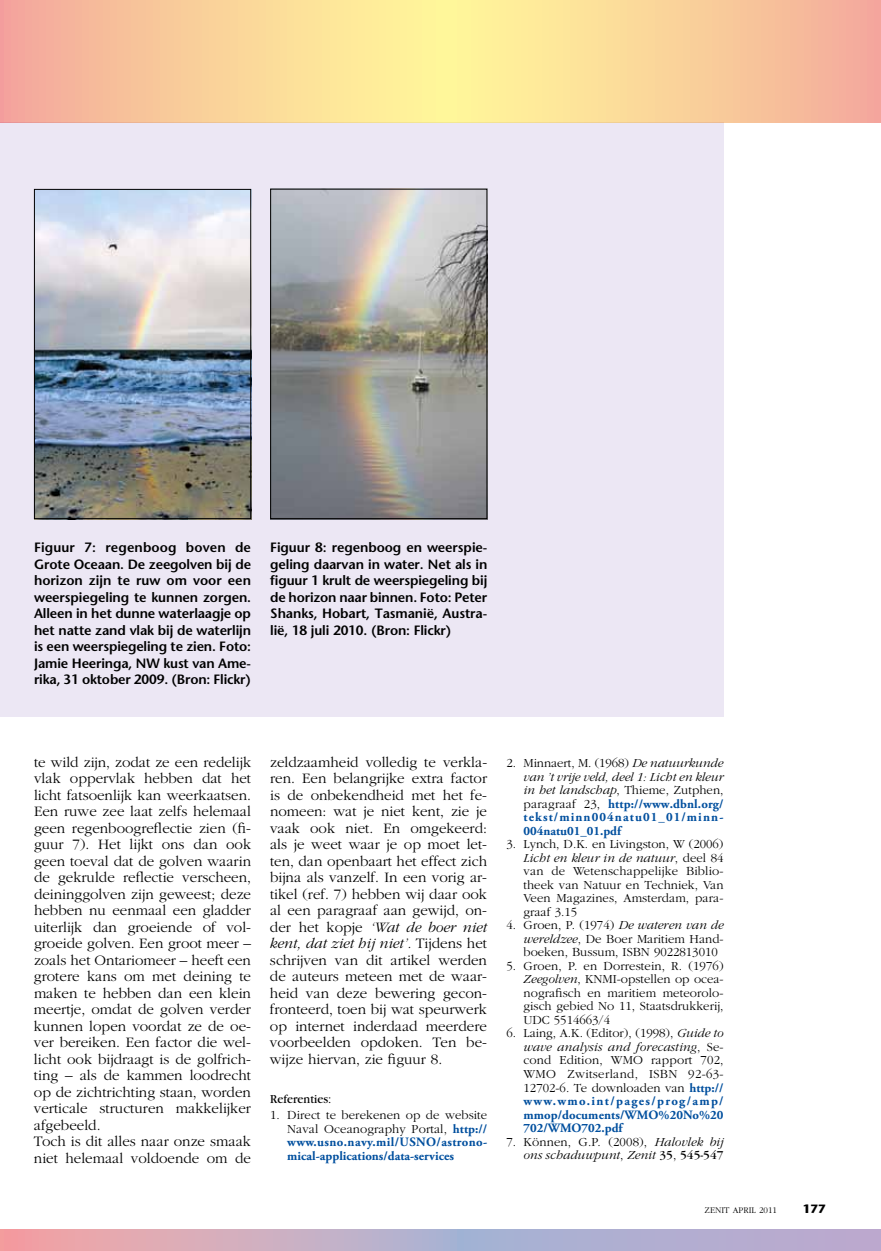
<style>
.page{position:relative;width:881px;height:1251px;background:#fff}
.page>*{position:absolute;margin:0;border:0;box-sizing:border-box;transform-origin:0 0}
.t1{font:300 15px/16.5px "Garamond";color:#000}
.t2{font:600 13.5px/16.5px "Stone Sans";letter-spacing:-.01em;color:#000;text-align:justify}
.t3{font:300 12.75px/13.5px "Garamond";letter-spacing:.005em;color:#000;text-align:justify}
.t4{font:700 12.75px/13.5px "Adobe Garamond Pro";letter-spacing:.01em;color:#004f9e;text-align:justify}
.t5{font:italic 300 12.75px/13.5px "Garamond";color:#000;text-align:justify}
.t6{font:12.75px "Garamond";color:#000;scale:.95 1}
.t7{font:700 12px "Stone Sans";color:#000}
.t8{font:300 9px "Garamond";color:#000}
.s1{font-style:italic}
.s2{font-family:"Adobe Garamond Pro";font-weight:700;color:#004f9e}
.s3{font-style:normal}
.s4{font-family:"Garamond";font-weight:300;color:#000}
.s5{font-weight:400;font-style:normal}
</style>
<div class="page">
<div style="left:0;top:123px;width:723px;height:594px;background:#ece7f4"></div>
<svg style="left:0;top:1229px;width:880px;height:21px"></svg>
<img style="left:272px;top:191px;width:213px;height:326px">
<div style="left:270px;top:189px;width:217px;height:330px;border:1px solid #000"></div>
<svg style="left:0;top:0;width:880px;height:123px"></svg>
<img style="left:36px;top:191px;width:213px;height:326px">
<div style="left:34px;top:189px;width:217px;height:330px;border:1px solid #000"></div>
<p class="t2" style="left:34px;top:539px;width:218px">Figuur 7: regenboog boven de Grote Oceaan. De zeegolven bij de horizon zijn te ruw om voor een weerspiegeling te kunnen zorgen.<br>Alleen in het dunne waterlaagje op het natte zand vlak bij de waterlijn is een weerspiegeling te zien. Foto:<br>Jamie Heeringa, NW kust van Ame&shy;rika, 31 oktober 2009. (Bron: Flickr)</p>
<p class="t2" style="left:270px;top:539px;width:218px">Figuur 8: regenboog en weerspie&shy;geling daarvan in water. Net als in figuur 1 krult de weerspiegeling bij de horizon naar binnen. Foto: Peter Shanks, Hobart, Tasmanië, Austra&shy;lië, 18 juli 2010. (Bron: Flickr)</p>
<p class="t1" style="left:34px;top:753px;width:219px">te wild zijn, zodat ze een redelijk vlak oppervlak hebben dat het licht fatsoenlijk kan weerkaatsen.<br>Een ruwe zee laat zelfs helemaal geen regenboogreflectie zien (fi&shy;guur 7). Het lijkt ons dan ook geen toeval dat de golven waarin de gekrulde reflectie verscheen, deininggolven zijn geweest; deze hebben nu eenmaal een gladder uiterlijk dan groeiende of vol&shy;groeide golven. Een groot meer – zoals het Ontariomeer – heeft een grotere kans om met deining te maken te hebben dan een klein meertje, omdat de golven verder kunnen lopen voordat ze de oe&shy;ver bereiken. Een factor die wel&shy;licht ook bijdraagt is de golfrich&shy;ting – als de kammen loodrecht op de zichtrichting staan, worden verticale structuren makkelijker afgebeeld.<br>Toch is dit alles naar onze smaak niet helemaal voldoende om de</p>
<p class="t1" style="left:270px;top:753px;width:219px;text-align:justify">zeldzaamheid volledig te verkla&shy;ren. Een belangrijke extra factor is de onbekendheid met het fe&shy;nomeen: wat je niet kent, zie je vaak ook niet. En omgekeerd: als je weet waar je op moet let&shy;ten, dan openbaart het effect zich bijna als vanzelf. In een vorig ar&shy;tikel (ref. 7) hebben wij daar ook al een paragraaf aan gewijd, on&shy;der het kopje <span class="s1">‘Wat de boer niet kent, dat ziet hij niet’.</span> Tijdens het schrijven van dit artikel werden de auteurs meteen met de waar&shy;heid van deze bewering gecon&shy;fronteerd, toen bij wat speurwerk op internet inderdaad meerdere voorbeelden opdoken. Ten be&shy;wijze hiervan, zie figuur 8.</p>
<p class="t6" style="left:270px;top:1091px;width:66px">Referenties:</p>
<p class="t3" style="left:270px;top:1108px;width:218px;text-align:right">1. Direct te berekenen op de website<br>Naval Oceanography P ortal, <span class="s2">http://</span></p>
<p class="t4" style="left:287px;top:1135px;width:201px">www.usno.navy.mil/USNO/astrono&shy;mical-applications/data-services</p>
<p class="t5" style="left:523px;top:756px;width:201px;text-indent:-17px"><span class="s3">2. Minnaert, M. (1968)</span> De natuurkunde van ’t vrije veld, deel 1: Licht en kleur in het landschap<span class="s3">, Thieme, Zutphen,</span></p>
<p class="t4" style="left:523px;top:797px;width:201px"><span class="s4">paragraaf 23,</span> http://www.dbnl.org/ tekst/minn004natu01_01/minn-004natu01_01.pdf</p>
<p class="t3" style="left:523px;top:837px;width:201px;text-indent:-17px">3. Lynch, D.K. en Livingston, W (2006)<br><span class="s1">Licht en kleur in de natuur</span>, deel 84 van de Wetenschappelijke Biblio&shy;theek van Natuur en Techniek, Van Veen Magazines, Amsterdam, para&shy;graaf 3.15</p>
<p class="t3" style="left:523px;top:918px;width:201px;text-indent:-17px">4. Groen, P. (1974) <span class="s1">De wateren van de wereldzee</span>, De Boer Maritiem Hand&shy;boeken, Bussum, ISBN 9022813010</p>
<p class="t3" style="left:523px;top:959px;width:201px;text-indent:-17px">5. Groen, P. en Dorrestein, R. (1976)<br><span class="s1">Zeegolven</span>, KNMI-opstellen op ocea&shy;nografisch en maritiem meteorolo&shy;gisch gebied No 11, Staatsdrukkerij, UDC 5514663/4</p>
<p class="t3" style="left:523px;top:1026px;width:201px;text-indent:-17px">6. Laing, A.K. (Editor), (1998), <span class="s1">Guide to wave analysis and forecasting</span>, Se&shy;cond Edition, WMO rapport 702, WMO Zwitserland, ISBN 92-63- 12702-6. Te downloaden van <span class="s2">http://</span></p>
<p class="t4" style="left:523px;top:1094px;width:201px">www.wmo.int/pages/prog/amp/ mmop/documents/WMO%20No%20<br>702/WMO702.pdf</p>
<p class="t5" style="left:506px;top:1134px;width:218px;text-align:right"><span class="s3">7. Können, G.P. (2008),</span> Halovlek bij ons schaduwpunt<span class="s3">,</span> Zenit <span class="s5">35</span><span class="s3">,</span> <span class="s5">545-547</span></p>
<p class="t8" style="left:704px;top:1204px;width:74px">ZENIT april 2011</p>
<p class="t7" style="left:802px;top:1200px;width:24px">177</p>
</div>
